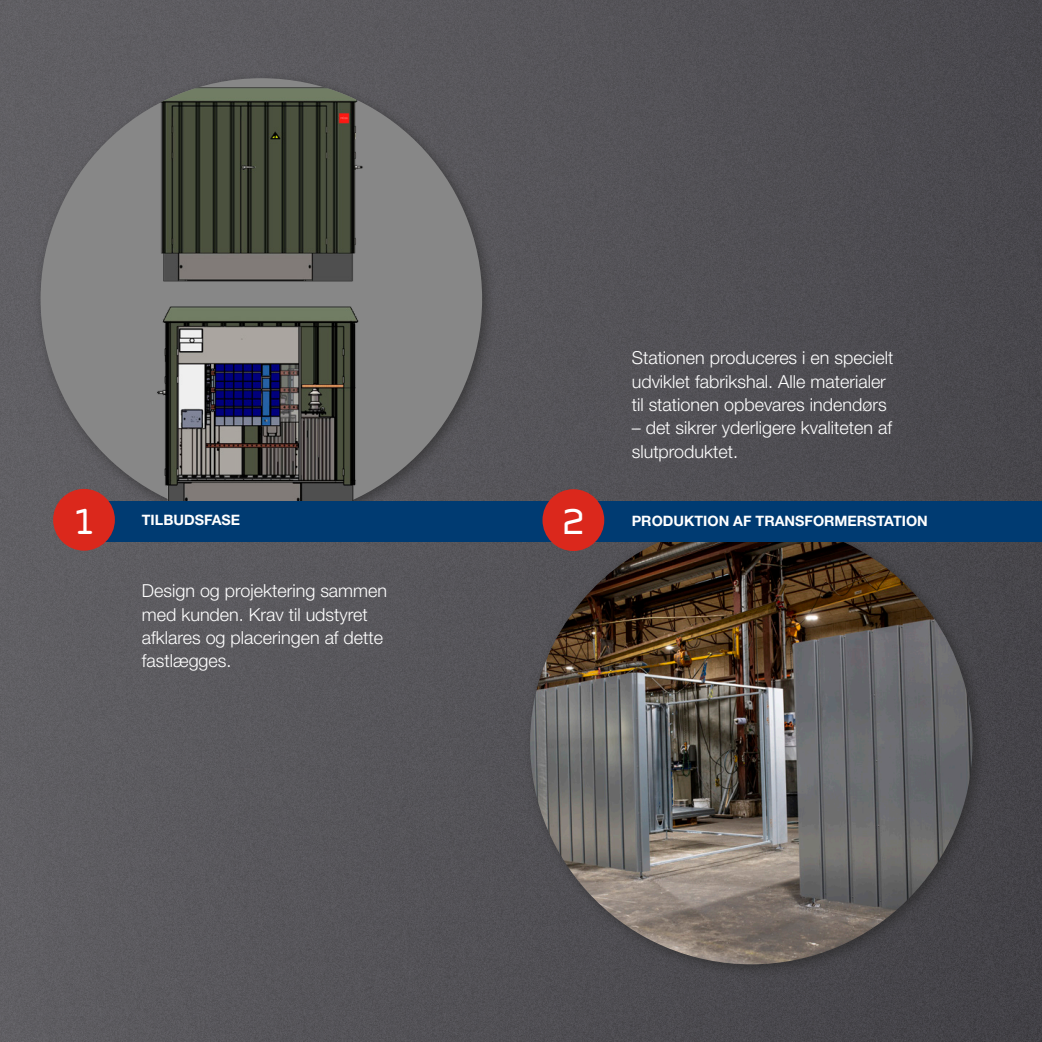
<style>
.page{position:relative;width:1042px;height:1042px;background:#fff}
.page>*{position:absolute;margin:0;border:0;box-sizing:border-box;transform-origin:0 0}
.t1{font:32.38px "Infinity T Bold";color:#fff}
.t2{font:300 17.85px/23.3px "Helvetica Neue LT Pro";color:#fff}
.t3{font:700 14.35px "Helvetica Neue LT Pro";color:#fff}
</style>
<div class="page">
<img style="left:0;top:0;width:1042px;height:1042px">
<div style="left:522px;top:528px;width:465px;height:451px;background:#1d1d1b;opacity:.5"></div>
<img style="left:530px;top:542px;width:442px;height:422px">
<div style="left:33px;top:70px;width:464px;height:465px;background:#1d1d1b;opacity:.5"></div>
<div style="left:41px;top:78px;width:441px;height:442px;background:#878787;border-radius:50%"></div>
<img style="left:159px;top:87px;width:205px;height:195px">
<img style="left:155px;top:306px;width:205px;height:194px">
<div style="left:92px;top:501px;width:950px;height:41px;background:#003b72"></div>
<div style="left:53px;top:489px;width:62px;height:62px;background:#db281c;border-radius:50%"></div>
<div style="left:542px;top:489px;width:62px;height:62px;background:#db281c;border-radius:50%"></div>
<p class="t2" style="left:632px;top:346px;width:263px">Stationen produceres i en specielt udviklet fabrikshal. Alle materialer til stationen opbevares indendørs</p>
<p class="t2" style="left:632px;top:416px;width:262px">– det sikrer yderligere kvaliteten af slutproduktet.</p>
<p class="t1" style="left:74px;top:497px;width:22px">1</p>
<p class="t1" style="left:563px;top:497px;width:22px">2</p>
<p class="t3" style="left:142px;top:511px;width:100px">TILBUDSFASE</p>
<p class="t3" style="left:632px;top:511px;width:298px">PRODUKTION AF TRANSFORMERSTATION</p>
<p class="t2" style="left:142px;top:579px;width:247px">Design og projektering sammen med kunden. Krav til udstyret afklares og placeringen af dette fastlægges.</p>
</div>
